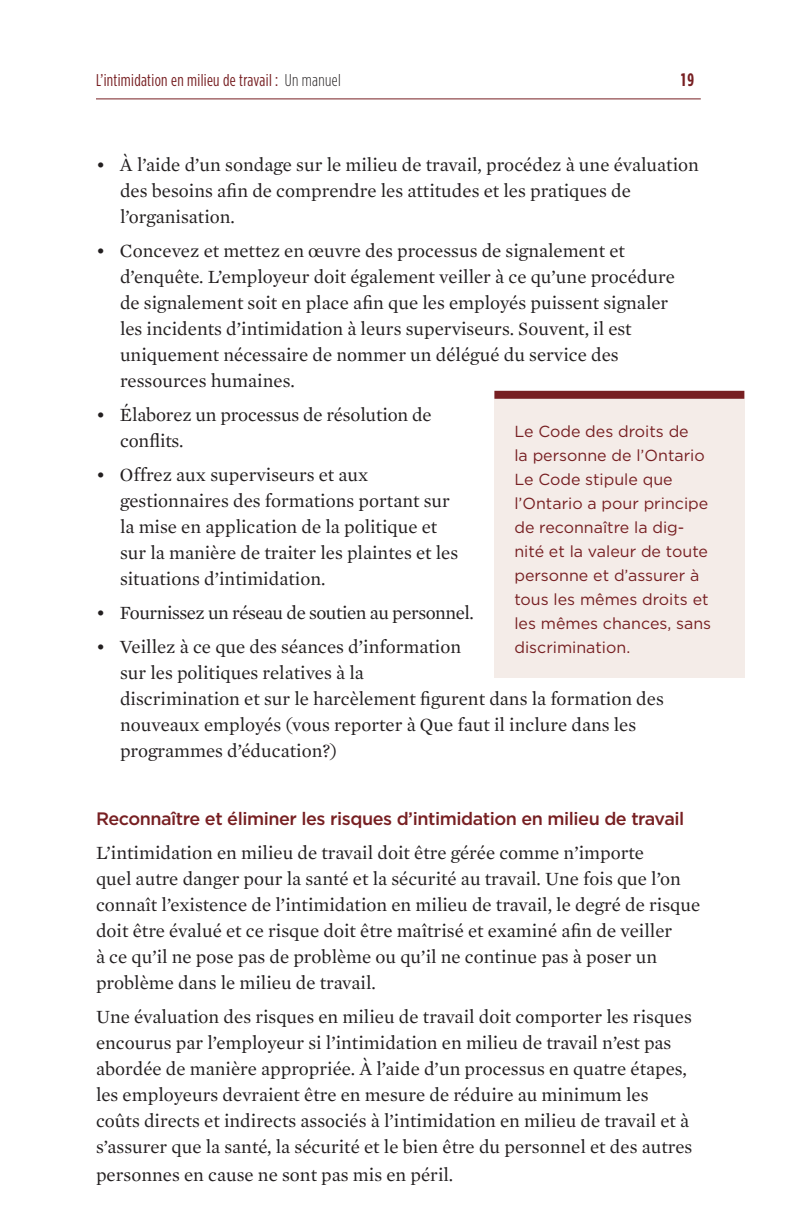
<style>
.page{position:relative;width:792px;height:1224px;background:#fff}
.page>*{position:absolute;margin:0;border:0;box-sizing:border-box;transform-origin:0 0}
.body{font:19px/26px "Mercury Text G1";color:#231f20}
.body-2{font:19px "Mercury Text G1";letter-spacing:-.025em;color:#231f20}
.body-3{font:500 18px "Gotham";letter-spacing:-.025em;color:#771f22}
.t1{font:700 18px "Gotham Condensed";color:#771f22}
.t2{font:17px "Gotham Condensed";letter-spacing:.02em;color:#771f22}
.box_copy{font:16px/24px "Gotham";color:#771f22}
.s1{font-weight:300;color:#231f20}
</style>
<div class="page">
<hr style="left:96px;top:98px;width:605px;height:1px;background:#771f22">
<div style="left:494px;top:399px;width:250px;height:279px;background:#f4ece8"></div>
<div style="left:494px;top:391px;width:250px;height:8px;background:#771f22"></div>
<p class="t2" style="left:96px;top:70px;width:246px">L’intimidation en milieu de travail : <span class="s1">Un manuel</span></p>
<p class="t1" style="left:681px;top:69px;width:14px">19</p>
<p class="body" style="left:120px;top:151px;width:581px;text-indent:-24px">• À l’aide d’un sondage sur le milieu de travail, procédez à une évaluation des besoins afin de comprendre les attitudes et les pratiques de l’organisation.</p>
<p class="body" style="left:120px;top:237px;width:556px;text-indent:-24px">• Concevez et mettez en œuvre des processus de signalement et d’enquête. L’employeur doit également veiller à ce qu’une procédure de signalement soit en place afin que les employés puissent signaler les incidents d’intimidation à leurs superviseurs. Souvent, il est uniquement nécessaire de nommer un délégué du service des ressources humaines.</p>
<p class="body" style="left:120px;top:401px;width:313px;text-indent:-24px">• Élaborez un processus de résolution de conflits.</p>
<p class="body" style="left:120px;top:461px;width:340px;text-indent:-24px">• Offrez aux superviseurs et aux gestionnaires des formations portant sur la mise en application de la politique et sur la manière de traiter les plaintes et les situations d’intimidation.</p>
<p class="body-2" style="left:96px;top:601px;width:379px">• Fournissez un réseau de soutien au personnel.</p>
<p class="body" style="left:120px;top:633px;width:545px;text-indent:-24px">• Veillez à ce que des séances d’information<br>sur les politiques relatives à la<br>discrimination et sur le harcèlement figurent dans la formation des nouveaux employés (vous reporter à Que faut il inclure dans les programmes d’éducation?)</p>
<p class="box_copy" style="left:514px;top:419px;width:198px">Le Code des droits de<br>la personne de l’Ontario<br>Le Code stipule que l’Ontario a pour principe de reconnaître la dig&shy;nité et la valeur de toute personne et d’assurer à tous les mêmes droits et les mêmes chances, sans discrimination.</p>
<p class="body-3" style="left:96px;top:808px;width:590px">Reconnaître et éliminer les risques d’intimidation en milieu de travail</p>
<p class="body" style="left:96px;top:839px;width:606px">L’intimidation en milieu de travail doit être gérée comme n’importe<br>quel autre danger pour la santé et la sécurité au travail. Une fois que l’on connaît l’existence de l’intimidation en milieu de travail, le degré de risque doit être évalué et ce risque doit être maîtrisé et examiné afin de veiller<br>à ce qu’il ne pose pas de problème ou qu’il ne continue pas à poser un problème dans le milieu de travail.</p>
<p class="body" style="left:96px;top:1003px;width:598px">Une évaluation des risques en milieu de travail doit comporter les risques encourus par l’employeur si l’intimidation en milieu de travail n’est pas abordée de manière appropriée. À l’aide d’un processus en quatre étapes, les employeurs devraient être en mesure de réduire au minimum les coûts directs et indirects associés à l’intimidation en milieu de travail et à s’assurer que la santé, la sécurité et le bien être du personnel et des autres</p>
<p class="body" style="left:96px;top:1161px;width:359px">personnes en cause ne sont pas mis en péril.</p>
</div>
